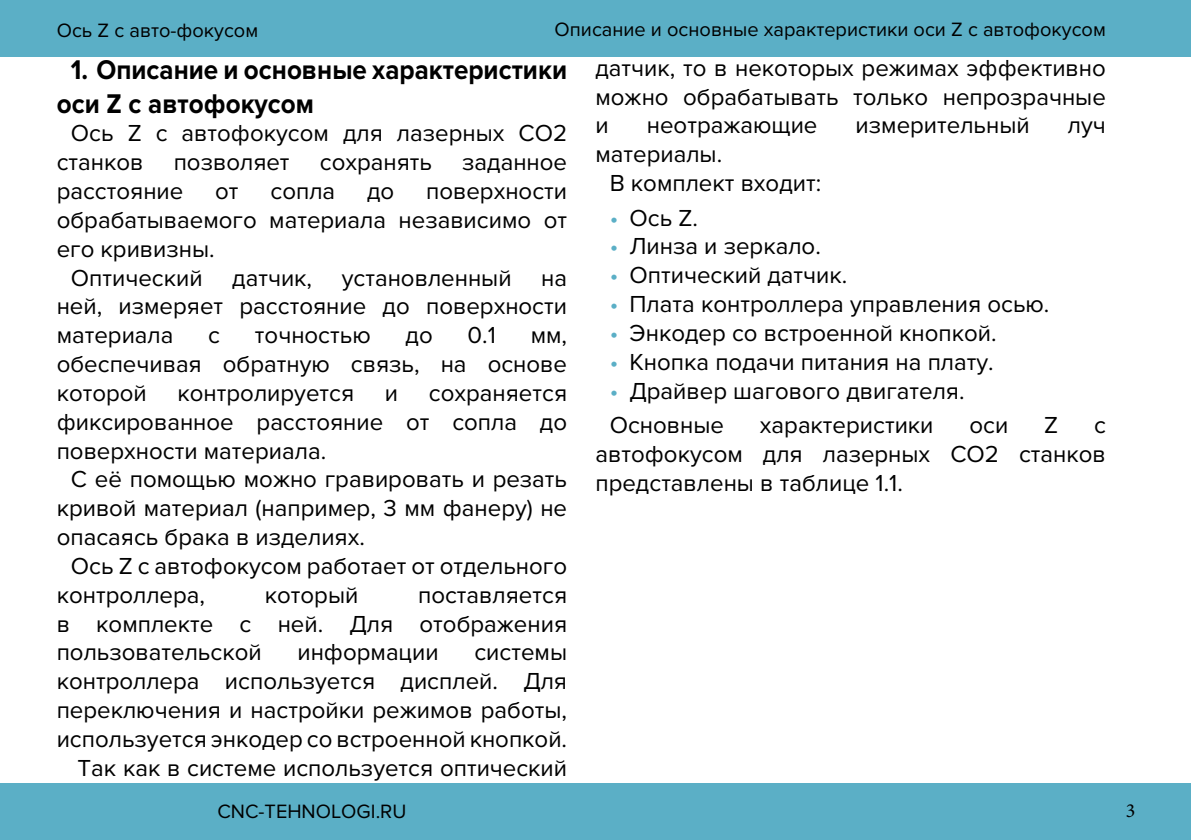
<style>
.page{position:relative;width:1191px;height:840px;background:#fff}
.page>*{position:absolute;margin:0;border:0;box-sizing:border-box;transform-origin:0 0}
.t1{font:700 28px/33.6px "Proxima Nova";color:#000;scale:.93 1}
.t2{font:24px/28.8px "Proxima Nova";color:#000;text-align:justify}
.t3{font:20px "Proxima Nova";color:#000}
.t4{font:20px "Minion Pro";color:#000}
.s1{color:#5bafc6}
</style>
<div class="page">
<div style="left:0;top:0;width:1191px;height:57px;background:#5bafc6"></div>
<div style="left:0;top:782px;width:1191px;height:57px;background:#5bafc6"></div>
<p class="t3" style="left:554px;top:18px;width:553px">Описание и основные характеристики оси Z с автофокусом</p>
<p class="t3" style="left:57px;top:19px;width:203px">Ось Z с авто-фокусом</p>
<p class="t1" style="left:57px;top:53px;width:550px;text-indent:14px">1. Описание и основные характеристики оси Z с автофокусом</p>
<p class="t2" style="left:57px;top:119px;width:512px;text-indent:14px">Ось Z с автофокусом для лазерных CO2 станков</p>
<p class="t2" style="left:595px;top:54px;width:512px">датчик, то в некоторых режимах эффективно можно обрабатывать только непрозрачные и</p>
<p class="t2" style="left:647px;top:111px;width:172px">неотражающие</p>
<p class="t2" style="left:855px;top:111px;width:176px">измерительный</p>
<p class="t2" style="left:1067px;top:111px;width:39px">луч</p>
<p class="t2" style="left:609px;top:140px;width:213px;text-indent:-14px">материалы.<br>В комплект входит:</p>
<p class="t2" style="left:609px;top:203px;width:90px"><span class="s1">•</span> Ось Z.</p>
<p class="t2" style="left:609px;top:232px;width:213px"><span class="s1">•</span> Линза и зеркало.</p>
<p class="t2" style="left:609px;top:261px;width:239px"><span class="s1">•</span> Оптический датчик.</p>
<p class="t2" style="left:609px;top:290px;width:441px"><span class="s1">•</span> Плата контроллера управления осью.</p>
<p class="t2" style="left:609px;top:318px;width:388px"><span class="s1">•</span> Энкодер со встроенной кнопкой.</p>
<p class="t2" style="left:609px;top:347px;width:385px"><span class="s1">•</span> Кнопка подачи питания на плату.</p>
<p class="t2" style="left:609px;top:373px;width:356px;line-height:34.4px"><span class="s1">•</span> Драйвер шагового двигателя.<br>Основные</p>
<p class="t2" style="left:174px;top:148px;width:117px">позволяет</p>
<p class="t2" style="left:320px;top:148px;width:114px">сохранять</p>
<p class="t2" style="left:462px;top:148px;width:106px">заданное</p>
<p class="t2" style="left:57px;top:177px;width:128px">расстояние</p>
<p class="t2" style="left:215px;top:177px;width:25px">от</p>
<p class="t2" style="left:270px;top:177px;width:66px">сопла</p>
<p class="t2" style="left:367px;top:177px;width:29px">до</p>
<p class="t2" style="left:426px;top:177px;width:142px">поверхности</p>
<p class="t2" style="left:57px;top:206px;width:512px">обрабатываемого материала независимо от</p>
<p class="t2" style="left:57px;top:234px;width:159px">его кривизны.</p>
<p class="t2" style="left:71px;top:263px;width:498px">Оптический датчик, установленный на</p>
<p class="t2" style="left:57px;top:292px;width:512px">ней, измеряет расстояние до поверхности</p>
<p class="t2" style="left:57px;top:321px;width:118px">материала</p>
<p class="t2" style="left:208px;top:321px;width:13px">с</p>
<p class="t2" style="left:255px;top:321px;width:117px">точностью</p>
<p class="t2" style="left:405px;top:321px;width:29px">до</p>
<p class="t2" style="left:467px;top:321px;width:30px">0.1</p>
<p class="t2" style="left:57px;top:321px;width:512px;text-indent:474px">мм, обеспечивая обратную связь, на основе которой</p>
<p class="t2" style="left:178px;top:378px;width:178px">контролируется</p>
<p class="t2" style="left:385px;top:378px;width:15px">и</p>
<p class="t2" style="left:429px;top:378px;width:140px">сохраняется</p>
<p class="t2" style="left:57px;top:407px;width:512px">фиксированное расстояние от сопла до</p>
<p class="t2" style="left:57px;top:436px;width:271px">поверхности материала.</p>
<p class="t2" style="left:71px;top:465px;width:498px">С её помощью можно гравировать и резать</p>
<p class="t2" style="left:57px;top:494px;width:512px">кривой материал (например, 3 мм фанеру) не</p>
<p class="t2" style="left:57px;top:522px;width:310px">опасаясь брака в изделиях.</p>
<p class="t2" style="left:71px;top:551px;width:498px">Ось Z с автофокусом работает от отдельного</p>
<p class="t2" style="left:57px;top:580px;width:150px">контроллера,</p>
<p class="t2" style="left:265px;top:580px;width:95px">который</p>
<p class="t2" style="left:760px;top:411px;width:175px">характеристики</p>
<p class="t2" style="left:969px;top:411px;width:40px">оси</p>
<p class="t2" style="left:1044px;top:411px;width:16px">Z</p>
<p class="t2" style="left:595px;top:411px;width:512px;text-indent:498px">с автофокусом для лазерных CO2 станков представлены в таблице 1.1.</p>
<p class="t2" style="left:57px;top:580px;width:512px;text-indent:361px">поставляется в комплекте с ней. Для отображения пользовательской</p>
<p class="t2" style="left:297px;top:638px;width:143px">информации</p>
<p class="t2" style="left:57px;top:638px;width:512px;text-align:right">системы<br>контроллера используется дисплей. Для переключения и настройки режимов работы, используется энкодер со встроенной кнопкой.<br>Так как в системе используется оптический</p>
<p class="t3" style="left:217px;top:799px;width:190px">CNC-TEHNOLOGI.RU</p>
<p class="t4" style="left:1125px;top:796px;width:11px">3</p>
</div>
